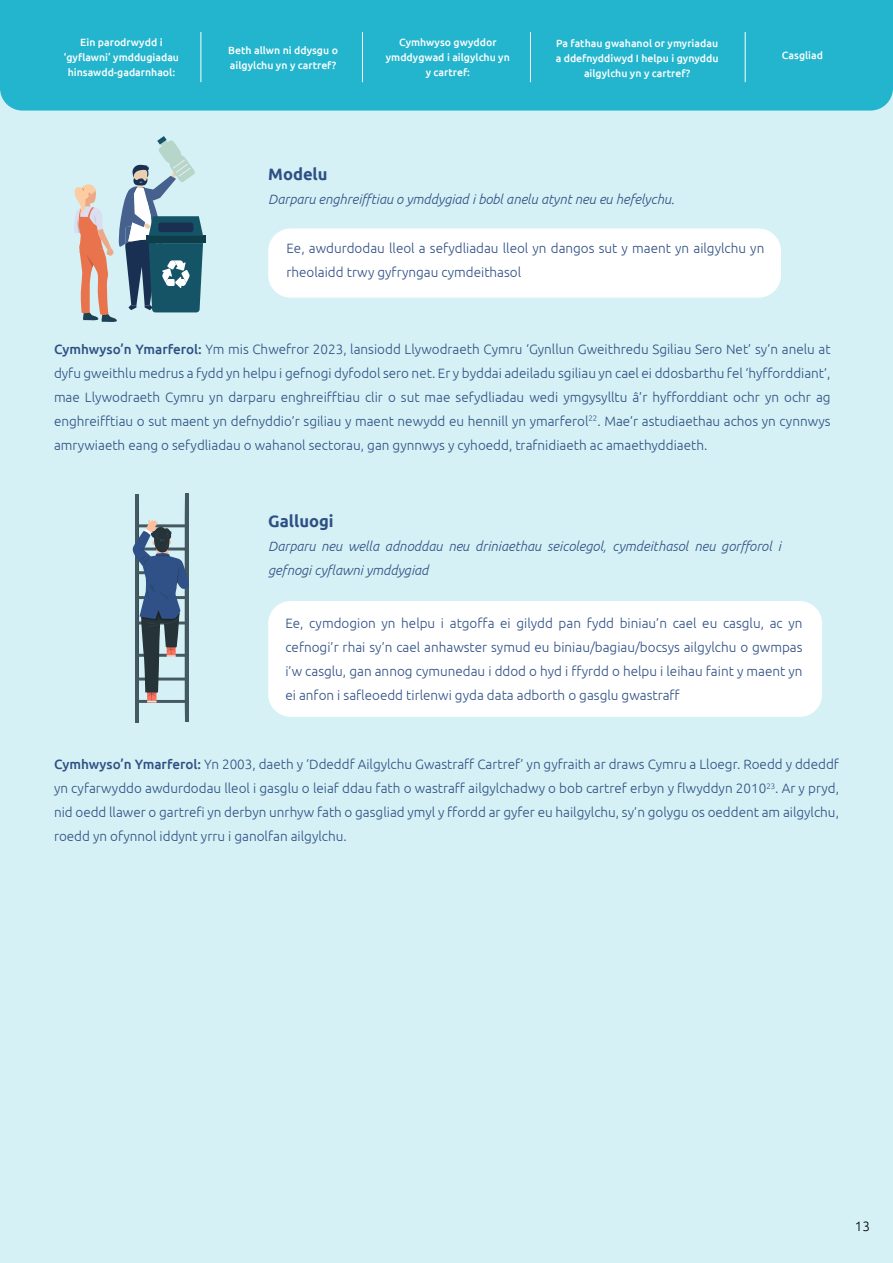
<style>
.page{position:relative;width:893px;height:1263px;background:#d5f1f5}
.page>*{position:absolute;margin:0;border:0;box-sizing:border-box;transform-origin:0 0}
.t1{font:700 16.5px "Ubuntu";color:#2f5085}
.t2{font:300 13.5px/24px "Ubuntu";color:#2f5085;text-align:justify}
.t3{font:italic 300 13.5px/24px "Ubuntu";color:#2f5085}
.t4{font:300 13.5px "Ubuntu";color:#000}
.t5{font:500 10.5px/15px "Ubuntu";color:#fff;text-align:center}
.s1{font-weight:500}
</style>
<div class="page">
<div style="left:268px;top:601px;width:554px;height:116px;background:#fff;border-radius:22px"></div>
<div style="left:268px;top:228px;width:513px;height:70px;background:#fff;border-radius:22px"></div>
<svg style="left:132px;top:494px;width:57px;height:228px"></svg>
<div style="left:146px;top:236px;width:60px;height:7px;background:#0f3d4a"></div>
<svg style="left:74px;top:136px;width:129px;height:186px"></svg>
<div style="left:0;top:0;width:893px;height:111px;background:#23b5cd"></div>
<hr style="left:201px;top:32px;width:1px;height:50px;background:#fff">
<hr style="left:362px;top:32px;width:1px;height:50px;background:#fff">
<hr style="left:530px;top:32px;width:1px;height:50px;background:#fff">
<hr style="left:745px;top:32px;width:1px;height:50px;background:#fff">
<p class="t5" style="left:64px;top:35px;width:117px">Ein parodrwydd i ‘gyflawni’ ymddugiadau hinsawdd-gadarnhaol:</p>
<p class="t5" style="left:228px;top:42px;width:111px;text-align:left">Beth allwn ni ddysgu o ailgylchu yn y cartref?</p>
<p class="t5" style="left:386px;top:35px;width:126px">Cymhwyso gwyddor ymddygwad i ailgylchu yn y cartref:</p>
<p class="t5" style="left:556px;top:35px;width:164px">Pa fathau gwahanol or ymyriadau a ddefnyddiwyd I helpu i gynyddu ailgylchu yn y cartref?</p>
<p class="t5" style="left:782px;top:47px;width:43px">Casgliad</p>
<p class="t1" style="left:268px;top:164px;width:61px">Modelu</p>
<p class="t3" style="left:268px;top:187px;width:408px">Darparu enghreifftiau o ymddygiad i bobl anelu atynt neu eu hefelychu.</p>
<p class="t2" style="left:286px;top:236px;width:479px">Ee, awdurdodau lleol a sefydliadau lleol yn dangos sut y maent yn ailgylchu yn rheolaidd trwy gyfryngau cymdeithasol</p>
<p class="t2" style="left:54px;top:336px;width:778px"><span class="s1">Cymhwyso’n Ymarferol:</span> Ym mis Chwefror 2023, lansiodd Llywodraeth Cymru ‘Gynllun Gweithredu Sgiliau Sero Net’ sy’n anelu at dyfu gweithlu medrus a fydd yn helpu i gefnogi dyfodol sero net. Er y byddai adeiladu sgiliau yn cael ei ddosbarthu fel ‘hyfforddiant’, mae Llywodraeth Cymru yn darparu enghreifftiau clir o sut mae sefydliadau wedi ymgysylltu â’r hyfforddiant ochr yn ochr ag enghreifftiau o sut maent yn defnyddio’r sgiliau y maent newydd eu hennill yn ymarferol<sup>22</sup>. Mae’r astudiaethau achos yn cynnwys amrywiaeth eang o sefydliadau o wahanol sectorau, gan gynnwys y cyhoedd, trafnidiaeth ac amaethyddiaeth.</p>
<p class="t1" style="left:268px;top:511px;width:67px">Galluogi</p>
<p class="t3" style="left:268px;top:533px;width:514px">Darparu neu wella adnoddau neu driniaethau seicolegol, cymdeithasol neu gorfforol i gefnogi cyflawni ymddygiad</p>
<p class="t2" style="left:285px;top:611px;width:519px">Ee, cymdogion yn helpu i atgoffa ei gilydd pan fydd biniau’n cael eu casglu, ac yn cefnogi’r rhai sy’n cael anhawster symud eu biniau/bagiau/bocsys ailgylchu o gwmpas i’w casglu, gan annog cymunedau i ddod o hyd i ffyrdd o helpu i leihau faint y maent yn ei anfon i safleoedd tirlenwi gyda data adborth o gasglu gwastraff</p>
<p class="t2" style="left:54px;top:752px;width:786px"><span class="s1">Cymhwyso’n Ymarferol:</span> Yn 2003, daeth y ‘Ddeddf Ailgylchu Gwastraff Cartref’ yn gyfraith ar draws Cymru a Lloegr. Roedd y ddeddf yn cyfarwyddo awdurdodau lleol i gasglu o leiaf ddau fath o wastraff ailgylchadwy o bob cartref erbyn y flwyddyn 2010<sup>23</sup>. Ar y pryd, nid oedd llawer o gartrefi yn derbyn unrhyw fath o gasgliad ymyl y ffordd ar gyfer eu hailgylchu, sy’n golygu os oeddent am ailgylchu, roedd yn ofynnol iddynt yrru i ganolfan ailgylchu.</p>
<p class="t4" style="left:855px;top:1218px;width:17px">13</p>
</div>
